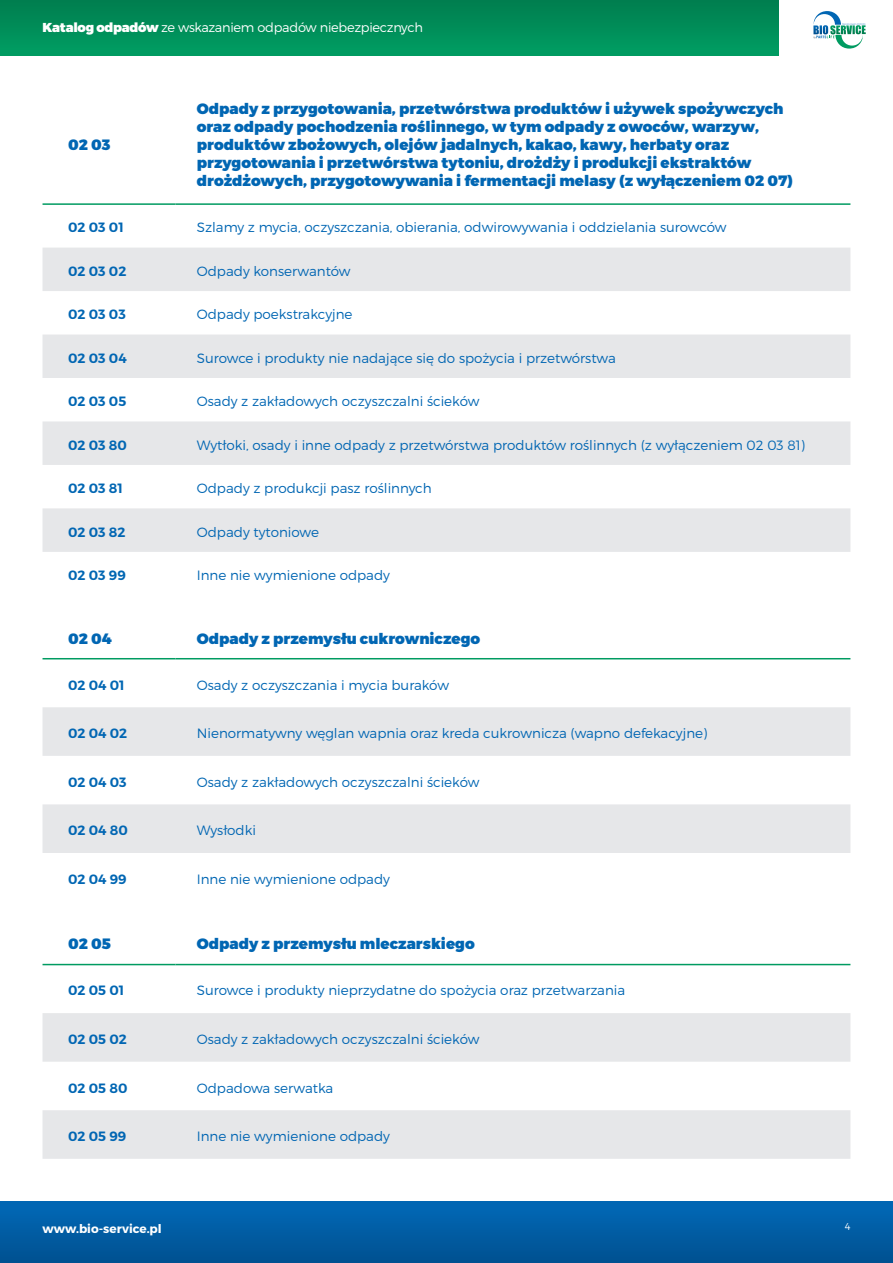
<style>
.page{position:relative;width:893px;height:1263px;background:#fff}
.page>*{position:absolute;margin:0;border:0;box-sizing:border-box;transform-origin:0 0}
.t1{font:900 15px/18px "Montserrat";color:#0166b3}
.t2{font:300 13.5px "Montserrat";color:#0166b3}
.t3{font:600 13.5px "Montserrat";color:#0166b3}
.t4{font:300 12.9px "Montserrat";letter-spacing:-.02em;color:#fff}
.t5{font:700 12.15px "Montserrat";color:#fff}
.t6{font:300 9.9px "Montserrat";color:#fff}
.s1{font-weight:900}
</style>
<div class="page">
<div style="left:0;top:1202px;width:893px;height:61px;background:linear-gradient(to bottom,#0168b7,#005190)"></div>
<div style="left:0;top:0;width:778px;height:55px;background:linear-gradient(to bottom,#007d4e,#009e63)"></div>
<svg style="left:813px;top:11px;width:53px;height:38px"></svg>
<svg style="left:43px;top:248px;width:807px;height:304px;fill:#e6e7e9"></svg>
<hr style="left:43px;top:203px;width:133px;height:2px;background:#009b61">
<hr style="left:176px;top:203px;width:674px;height:2px;background:#009b61">
<svg style="left:43px;top:707px;width:807px;height:146px;fill:#e6e7e9"></svg>
<hr style="left:43px;top:658px;width:133px;height:1px;background:#009b61">
<hr style="left:176px;top:658px;width:674px;height:1px;background:#009b61">
<svg style="left:43px;top:1013px;width:807px;height:146px;fill:#e6e7e9"></svg>
<hr style="left:43px;top:964px;width:133px;height:1px;background:#009b61">
<hr style="left:176px;top:964px;width:674px;height:1px;background:#009b61">
<p class="t4" style="left:43px;top:19px;width:382px"><span class="s1">Katalog odpadów</span> ze wskazaniem odpadów niebezpiecznych</p>
<p class="t1" style="left:68px;top:136px;width:44px">02 03</p>
<p class="t1" style="left:197px;top:100px;width:588px">Odpady z przygotowania, przetwórstwa produktów i używek spożywczych</p>
<p class="t1" style="left:197px;top:118px;width:598px">oraz odpady pochodzenia roślinnego, w tym odpady z owoców, warzyw, produktów zbożowych, olejów jadalnych, kakao, kawy, herbaty oraz przygotowania i przetwórstwa tytoniu, drożdży i produkcji ekstraktów drożdżowych, przygotowywania i fermentacji melasy (z wyłączeniem 02 07)</p>
<p class="t3" style="left:68px;top:219px;width:57px">02 03 01</p>
<p class="t2" style="left:197px;top:219px;width:531px">Szlamy z mycia, oczyszczania, obierania, odwirowywania i oddzielania surowców</p>
<p class="t3" style="left:68px;top:263px;width:60px">02 03 02</p>
<p class="t2" style="left:197px;top:263px;width:155px">Odpady konserwantów</p>
<p class="t3" style="left:68px;top:306px;width:59px">02 03 03</p>
<p class="t2" style="left:197px;top:306px;width:157px">Odpady poekstrakcyjne</p>
<p class="t3" style="left:68px;top:350px;width:60px">02 03 04</p>
<p class="t2" style="left:197px;top:350px;width:421px">Surowce i produkty nie nadające się do spożycia i przetwórstwa</p>
<p class="t3" style="left:68px;top:393px;width:60px">02 03 05</p>
<p class="t2" style="left:197px;top:393px;width:284px">Osady z zakładowych oczyszczalni ścieków</p>
<p class="t3" style="left:68px;top:437px;width:60px">02 03 80</p>
<p class="t2" style="left:197px;top:437px;width:610px">Wytłoki, osady i inne odpady z przetwórstwa produktów roślinnych (z wyłączeniem 02 03 81)</p>
<p class="t3" style="left:68px;top:480px;width:56px">02 03 81</p>
<p class="t2" style="left:197px;top:480px;width:236px">Odpady z produkcji pasz roślinnych</p>
<p class="t3" style="left:68px;top:523px;width:59px">02 03 82</p>
<p class="t2" style="left:197px;top:524px;width:124px">Odpady tytoniowe</p>
<p class="t3" style="left:68px;top:567px;width:59px">02 03 99</p>
<p class="t2" style="left:197px;top:567px;width:195px">Inne nie wymienione odpady</p>
<p class="t1" style="left:68px;top:630px;width:45px">02 04</p>
<p class="t1" style="left:197px;top:630px;width:285px">Odpady z przemysłu cukrowniczego</p>
<p class="t3" style="left:68px;top:676px;width:58px">02 04 01</p>
<p class="t2" style="left:197px;top:676px;width:254px">Osady z oczyszczania i mycia buraków</p>
<p class="t3" style="left:68px;top:725px;width:61px">02 04 02</p>
<p class="t2" style="left:197px;top:725px;width:512px">Nienormatywny węglan wapnia oraz kreda cukrownicza (wapno defekacyjne)</p>
<p class="t3" style="left:68px;top:773px;width:60px">02 04 03</p>
<p class="t2" style="left:197px;top:774px;width:284px">Osady z zakładowych oczyszczalni ścieków</p>
<p class="t3" style="left:68px;top:822px;width:61px">02 04 80</p>
<p class="t2" style="left:197px;top:822px;width:61px">Wysłodki</p>
<p class="t3" style="left:68px;top:871px;width:60px">02 04 99</p>
<p class="t2" style="left:197px;top:871px;width:195px">Inne nie wymienione odpady</p>
<p class="t1" style="left:68px;top:935px;width:44px">02 05</p>
<p class="t1" style="left:197px;top:935px;width:279px">Odpady z przemysłu mleczarskiego</p>
<p class="t3" style="left:68px;top:982px;width:58px">02 05 01</p>
<p class="t2" style="left:197px;top:982px;width:430px">Surowce i produkty nieprzydatne do spożycia oraz przetwarzania</p>
<p class="t3" style="left:68px;top:1031px;width:60px">02 05 02</p>
<p class="t2" style="left:197px;top:1031px;width:284px">Osady z zakładowych oczyszczalni ścieków</p>
<p class="t3" style="left:68px;top:1079px;width:61px">02 05 80</p>
<p class="t2" style="left:197px;top:1079px;width:138px">Odpadowa serwatka</p>
<p class="t3" style="left:68px;top:1128px;width:60px">02 05 99</p>
<p class="t2" style="left:197px;top:1128px;width:195px">Inne nie wymienione odpady</p>
<p class="t5" style="left:43px;top:1221px;width:121px">www.bio-service.pl</p>
<p class="t6" style="left:845px;top:1220px;width:7px">4</p>
</div>
